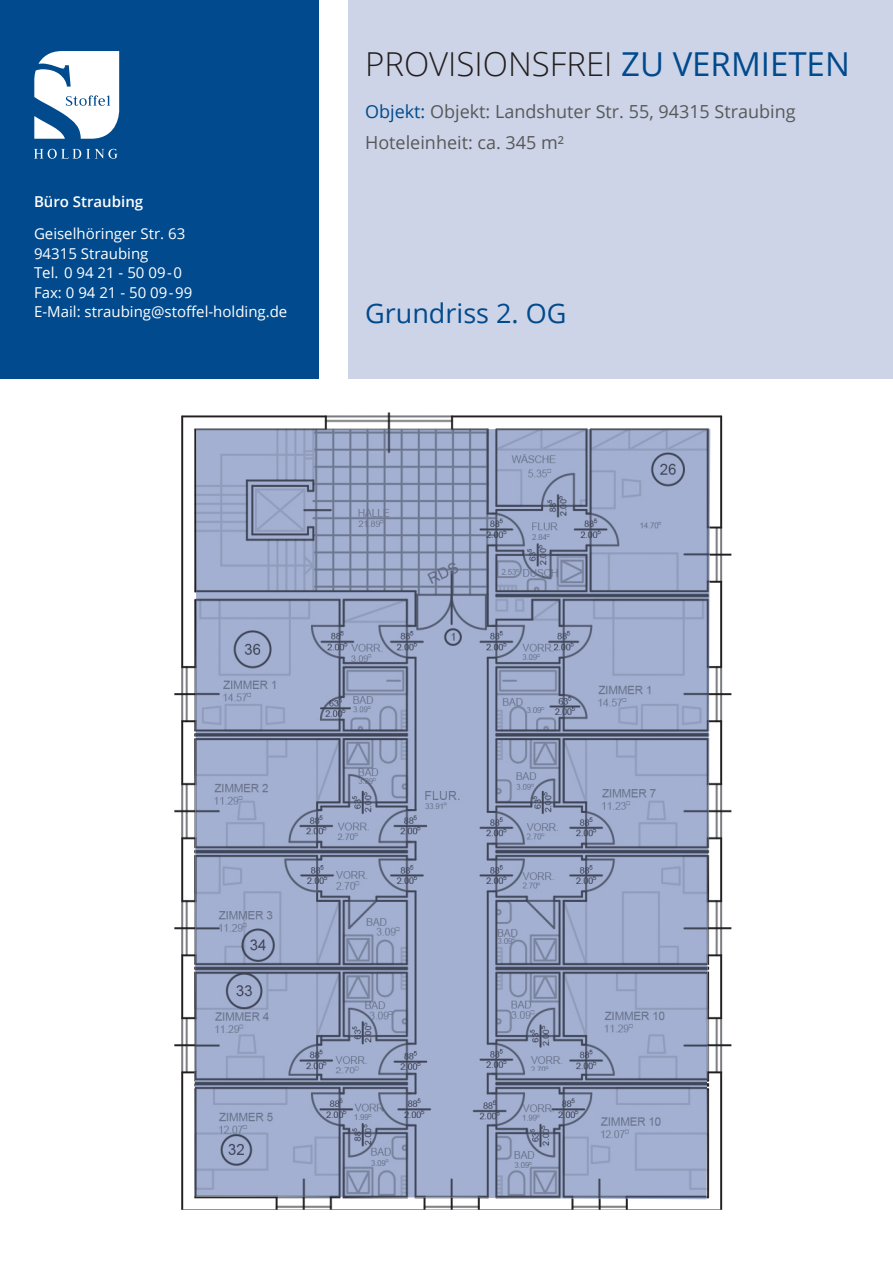
<style>
.page{position:relative;width:893px;height:1263px;background:#fff}
.page>*{position:absolute;margin:0;border:0;box-sizing:border-box;transform-origin:0 0}
.t1{font:300 33px "Open Sans";color:#231f20}
.t2{font:27px "Open Sans";color:#004a8d}
.t3{font:18px/31px "Open Sans";color:#57585a}
.t4{font:15px/19.5px "Open Sans";color:#fff}
.t5{font:600 15px "Open Sans";color:#fff}
.s1{font-weight:400;color:#004a8d}
.s2{color:#004a8d}
</style>
<div class="page">
<div style="left:349px;top:0;width:544px;height:378px;background:#cdd4e7"></div>
<div style="left:0;top:0;width:319px;height:378px;background:#004a8d"></div>
<svg style="left:34px;top:149px;width:84px;height:10px"></svg>
<svg style="left:34px;top:51px;width:85px;height:88px"></svg>
<img style="left:174px;top:412px;width:557px;height:798px">
<img style="left:195px;top:429px;width:515px;height:643px">
<img style="left:195px;top:1071px;width:512px;height:128px">
<p class="t5" style="left:34px;top:191px;width:111px">Büro Straubing</p>
<p class="t4" style="left:34px;top:224px;width:255px">Geiselhöringer Str. 63<br>94315 Straubing<br>Tel. 0 94 21 - 50 09-0<br>Fax: 0 94 21 - 50 09-99<br>E-Mail: straubing@stoffel-holding.de</p>
<h1 class="t1" style="left:365px;top:42px;width:486px">PROVISIONSFREI <span class="s1">ZU VERMIETEN</span></h1>
<p class="t3" style="left:365px;top:95px;width:432px"><span class="s2">Objekt:</span> Objekt: Landshuter Str. 55, 94315 Straubing<br>Hoteleinheit: ca. 345 m²</p>
<h2 class="t2" style="left:365px;top:294px;width:203px">Grundriss 2. OG</h2>
</div>
